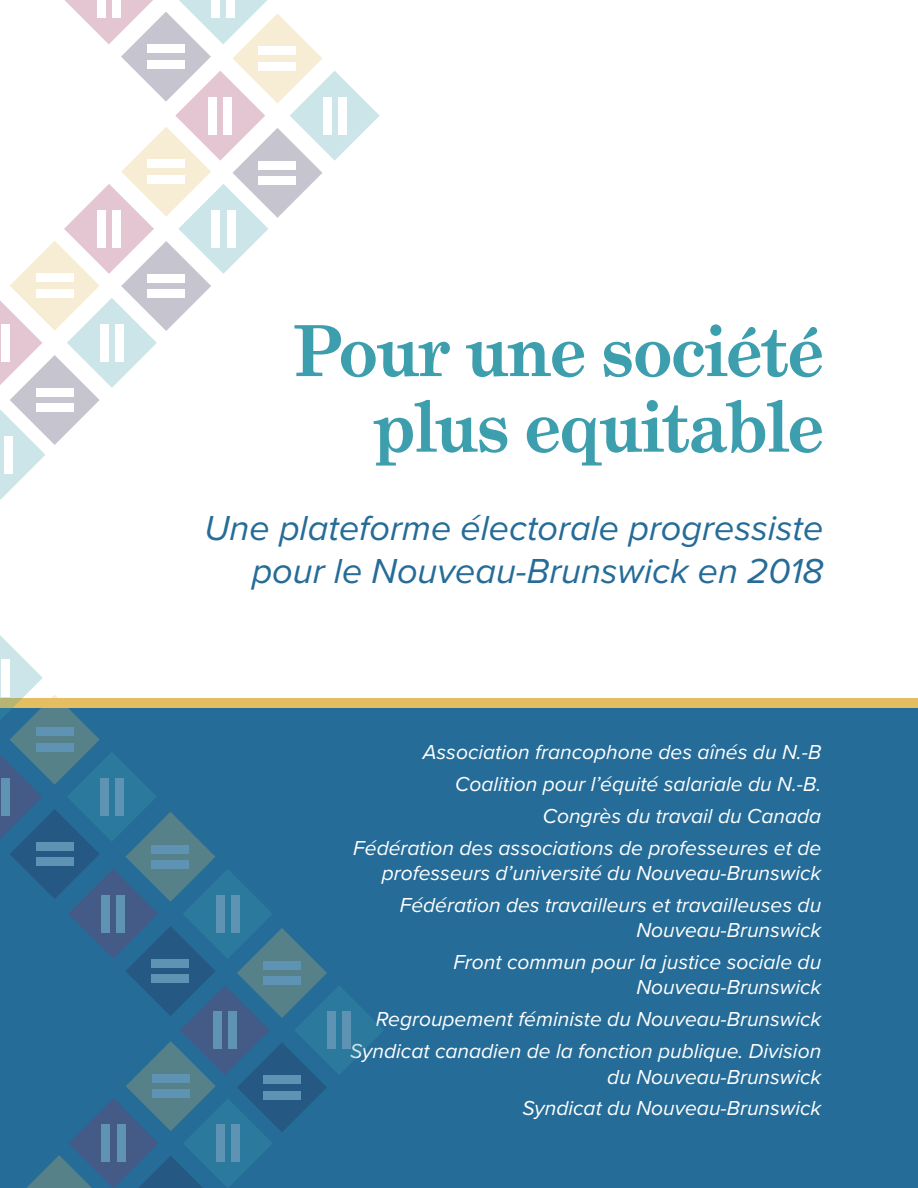
<style>
.page{position:relative;width:918px;height:1188px;background:#fff}
.page>*{position:absolute;margin:0;border:0;box-sizing:border-box;transform-origin:0 0}
.Heading{font:700 70.5px/75.6px "Grad";color:#3d9ead;text-align:right}
.Subheading{font:italic 36px/43.2px "Proxima Nova";color:#256c98;text-align:right}
.List_of_who_s_involv{font:italic 21px/25.2px "Proxima Nova";color:#fff;text-align:right}
</style>
<div class="page">
<div style="left:0;top:708px;width:918px;height:480px;background:#256c98"></div>
<div style="left:0;top:698px;width:918px;height:10px;background:#e4be60"></div>
<svg style="left:0;top:635px;width:383px;height:553px"></svg>
<svg style="left:0;top:0;width:380px;height:500px"></svg>
<div style="left:4px;top:436px;width:9px;height:37px;background:#fff"></div>
<p class="Heading" style="left:294px;top:314px;width:531px">Pour une société plus equitable</p>
<p class="Subheading" style="left:204px;top:507px;width:621px">Une plateforme électorale progressiste pour le Nouveau-Brunswick en 2018</p>
<p class="List_of_who_s_involv" style="left:423px;top:740px;width:400px">Association francophone des aînés du N.-B</p>
<p class="List_of_who_s_involv" style="left:455px;top:772px;width:368px">Coalition pour l’équité salariale du N.-B.</p>
<p class="List_of_who_s_involv" style="left:543px;top:804px;width:280px">Congrès du travail du Canada</p>
<p class="List_of_who_s_involv" style="left:353px;top:836px;width:469px">Fédération des associations de professeures et de professeurs d’université du Nouveau-Brunswick</p>
<p class="List_of_who_s_involv" style="left:400px;top:893px;width:423px">Fédération des travailleurs et travailleuses du<br>Nouveau-Brunswick</p>
<p class="List_of_who_s_involv" style="left:453px;top:950px;width:369px">Front commun pour la justice sociale du<br>Nouveau-Brunswick</p>
<p class="List_of_who_s_involv" style="left:376px;top:1007px;width:447px">Regroupement féministe du Nouveau-Brunswick</p>
<p class="List_of_who_s_involv" style="left:350px;top:1039px;width:473px">Syndicat canadien de la fonction publique. Division du Nouveau-Brunswick</p>
<p class="List_of_who_s_involv" style="left:522px;top:1096px;width:300px">Syndicat du Nouveau-Brunswick</p>
</div>
